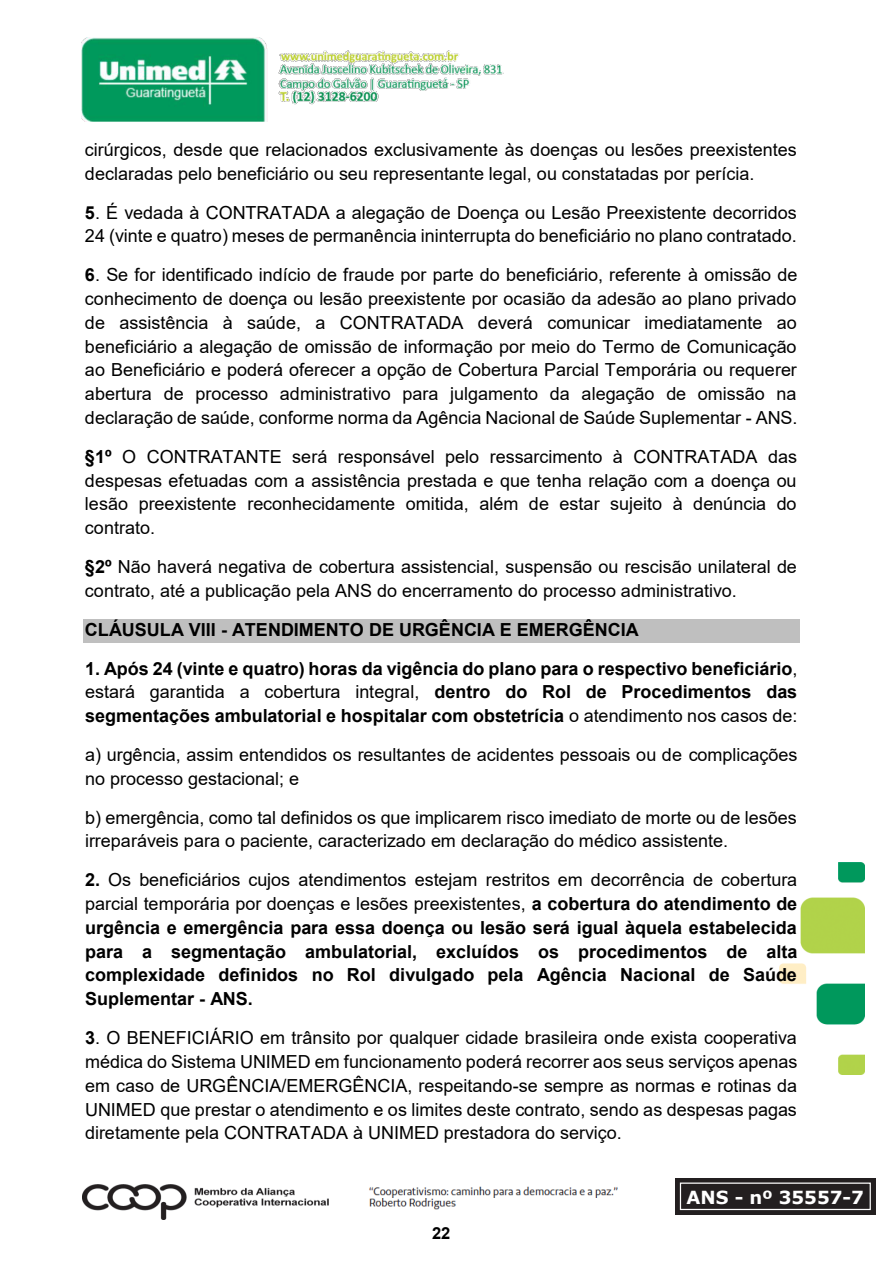
<style>
.page{position:relative;width:893px;height:1263px;background:#fff}
.page>*{position:absolute;margin:0;border:0;box-sizing:border-box;transform-origin:0 0}
.t1{font:18px/23.9px "Arial";color:#000}
.t2{font:700 18px/23.9px "Arial";color:#000;text-align:justify}
.t3{font:700 18px "Verdana";color:#fff}
.t4{font:700 16.5px "Arial";color:#000}
.s1{font-weight:700}
.s2{font-weight:400}
</style>
<div class="page">
<img style="left:278px;top:50px;width:226px;height:55px">
<img style="left:780px;top:862px;width:84px;height:212px">
<img style="left:81px;top:37px;width:186px;height:85px">
<img style="left:82px;top:1185px;width:246px;height:34px">
<img style="left:369px;top:1186px;width:249px;height:24px">
<div style="left:675px;top:1178px;width:201px;height:37px;background:#231f20"></div>
<div style="left:680px;top:1182px;width:191px;height:28px;border:1px solid #fff"></div>
<img style="left:681px;top:1184px;width:189px;height:25px">
<div style="left:83px;top:619px;width:717px;height:24px;background:#bfbfbf"></div>
<p class="t1" style="left:85px;top:137px;width:713px">cirúrgicos, desde que relacionados exclusivamente às doenças ou lesões preexistentes declaradas pelo beneficiário ou seu representante legal, ou constatadas por perícia.</p>
<p class="t1" style="left:85px;top:200px;width:713px"><span class="s1">5</span>. É vedada à CONTRATADA a alegação de Doença ou Lesão Preexistente decorridos<br>24 (vinte e quatro) meses de permanência ininterrupta do beneficiário no plano contratado.</p>
<p class="t1" style="left:85px;top:263px;width:714px;text-align:justify"><span class="s1">6</span>. Se for identificado indício de fraude por parte do beneficiário, referente à omissão de conhecimento de doença ou lesão preexistente por ocasião da adesão ao plano privado de assistência à saúde, a CONTRATADA deverá comunicar imediatamente ao beneficiário a alegação de omissão de informação por meio do Termo de Comunicação ao Beneficiário e poderá oferecer a opção de Cobertura Parcial Temporária ou requerer abertura de processo administrativo para julgamento da alegação de omissão na declaração de saúde, conforme norma da Agência Nacional de Saúde Suplementar - ANS.</p>
<p class="t1" style="left:85px;top:444px;width:713px;text-align:justify"><span class="s1">§1º</span> O CONTRATANTE será responsável pelo ressarcimento à CONTRATADA das despesas efetuadas com a assistência prestada e que tenha relação com a doença ou lesão preexistente reconhecidamente omitida, além de estar sujeito à denúncia do contrato.</p>
<p class="t1" style="left:85px;top:555px;width:713px"><span class="s1">§2º</span> Não haverá negativa de cobertura assistencial, suspensão ou rescisão unilateral de contrato, até a publicação pela ANS do encerramento do processo administrativo.</p>
<p class="t2" style="left:85px;top:618px;width:555px">CLÁUSULA VIII - ATENDIMENTO DE URGÊNCIA E EMERGÊNCIA</p>
<p class="t2" style="left:85px;top:657px;width:714px">1. Após 24 (vinte e quatro) horas da vigência do plano para o respectivo beneficiário<span class="s2">, estará garantida a cobertura integral,</span> dentro do Rol de Procedimentos das segmentações ambulatorial e hospitalar com obstetrícia <span class="s2">o atendimento nos casos de:</span></p>
<p class="t1" style="left:85px;top:743px;width:714px">a) urgência, assim entendidos os resultantes de acidentes pessoais ou de complicações no processo gestacional; e</p>
<p class="t1" style="left:85px;top:805px;width:713px">b) emergência, como tal definidos os que implicarem risco imediato de morte ou de lesões irreparáveis para o paciente, caracterizado em declaração do médico assistente.</p>
<p class="t2" style="left:85px;top:868px;width:714px">2. <span class="s2">Os beneficiários cujos atendimentos estejam restritos em decorrência de cobertura parcial temporária por doenças e lesões preexistentes,</span> a cobertura do atendimento de urgência e emergência para essa doença ou lesão será igual àquela estabelecida para a segmentação ambulatorial, excluídos os procedimentos de alta complexidade definidos no Rol divulgado pela Agência Nacional de Saúde Suplementar - ANS.</p>
<p class="t1" style="left:85px;top:1026px;width:714px;text-align:justify"><span class="s1">3</span>. O BENEFICIÁRIO em trânsito por qualquer cidade brasileira onde exista cooperativa médica do Sistema UNIMED em funcionamento poderá recorrer aos seus serviços apenas em caso de URGÊNCIA/EMERGÊNCIA, respeitando-se sempre as normas e rotinas da UNIMED que prestar o atendimento e os limites deste contrato, sendo as despesas pagas diretamente pela CONTRATADA à UNIMED prestadora do serviço.</p>
<p class="t4" style="left:432px;top:1221px;width:20px">22</p>
<p class="t3" style="left:686px;top:1185px;width:179px">ANS - nº 35557-7</p>
</div>
